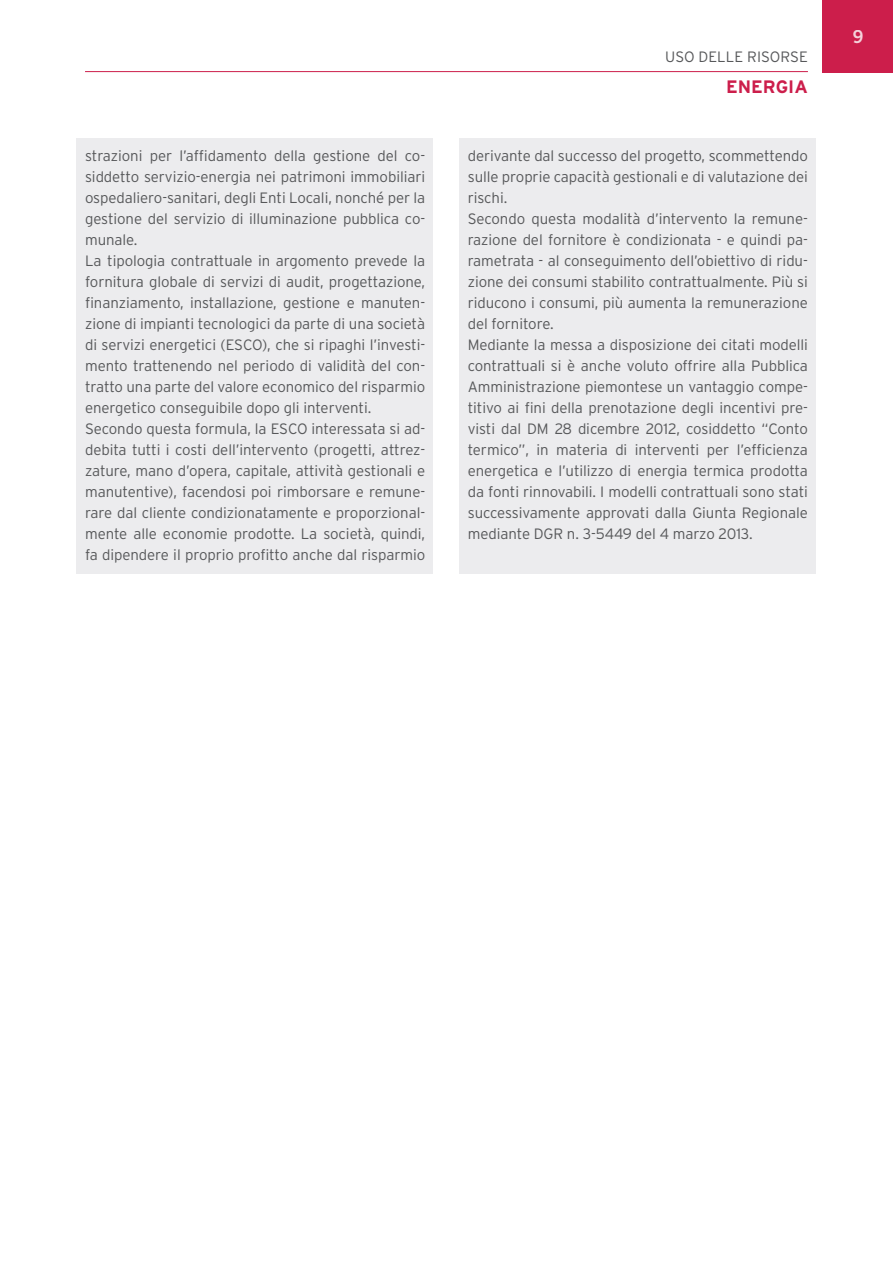
<style>
.page{position:relative;width:893px;height:1263px;background:#fff}
.page>*{position:absolute;margin:0;border:0;box-sizing:border-box;transform-origin:0 0}
.t1{font:700 18px "Interstate";color:#cc1e4b}
.t2{font:18px "Trade Gothic Bold Two";color:#fff}
.t3{font:300 15px/21px "Interstate";letter-spacing:-.005em;color:#57585a}
</style>
<div class="page">
<div style="left:823px;top:0;width:70px;height:72px;background:#cc1e4b"></div>
<hr style="left:85px;top:71px;width:723px;height:1px;background:#cc1e4b">
<div style="left:76px;top:138px;width:357px;height:436px;background:#ececee"></div>
<div style="left:459px;top:138px;width:357px;height:436px;background:#ececee"></div>
<p class="t3" style="left:665px;top:46px;width:144px">uso delle risorse</p>
<p class="t1" style="left:726px;top:77px;width:83px">ENERGIA</p>
<p class="t3" style="left:85px;top:145px;width:342px">strazioni per l’affidamento della gestione del co&shy;siddetto servizio-energia nei patrimoni immobiliari ospedaliero-sanitari, degli Enti Locali, nonché per la gestione del servizio di illuminazione pubblica co&shy;munale.<br>La tipologia contrattuale in argomento prevede la fornitura globale di servizi di audit, progettazione, finanziamento, installazione, gestione e manuten&shy;zione di impianti tecnologici da parte di una società di servizi energetici (ESCO), che si ripaghi l’investi&shy;mento trattenendo nel periodo di validità del con&shy;tratto una parte del valore economico del risparmio energetico conseguibile dopo gli interventi.<br>Secondo questa formula, la ESCO interessata si ad&shy;debita tutti i costi dell’intervento (progetti, attrez&shy;zature, mano d’opera, capitale, attività gestionali e manutentive), facendosi poi rimborsare e remune&shy;rare dal cliente condizionatamente e proporzional&shy;mente alle economie prodotte. La società, quindi, fa dipendere il proprio profitto anche dal risparmio</p>
<p class="t3" style="left:468px;top:145px;width:342px">derivante dal successo del progetto, scommettendo sulle proprie capacità gestionali e di valutazione dei rischi.<br>Secondo questa modalità d’intervento la remune&shy;razione del fornitore è condizionata - e quindi pa&shy;rametrata - al conseguimento dell’obiettivo di ridu&shy;zione dei consumi stabilito contrattualmente. Più si riducono i consumi, più aumenta la remunerazione del fornitore.<br>Mediante la messa a disposizione dei citati modelli contrattuali si è anche voluto offrire alla Pubblica Amministrazione piemontese un vantaggio compe&shy;titivo ai fini della prenotazione degli incentivi pre&shy;visti dal DM 28 dicembre 2012, cosiddetto “Conto termico”, in materia di interventi per l’efficienza energetica e l’utilizzo di energia termica prodotta da fonti rinnovabili. I modelli contrattuali sono stati successivamente approvati dalla Giunta Regionale mediante DGR n. 3-5449 del 4 marzo 2013.</p>
<p class="t2" style="left:852px;top:26px;width:12px">9</p>
</div>
